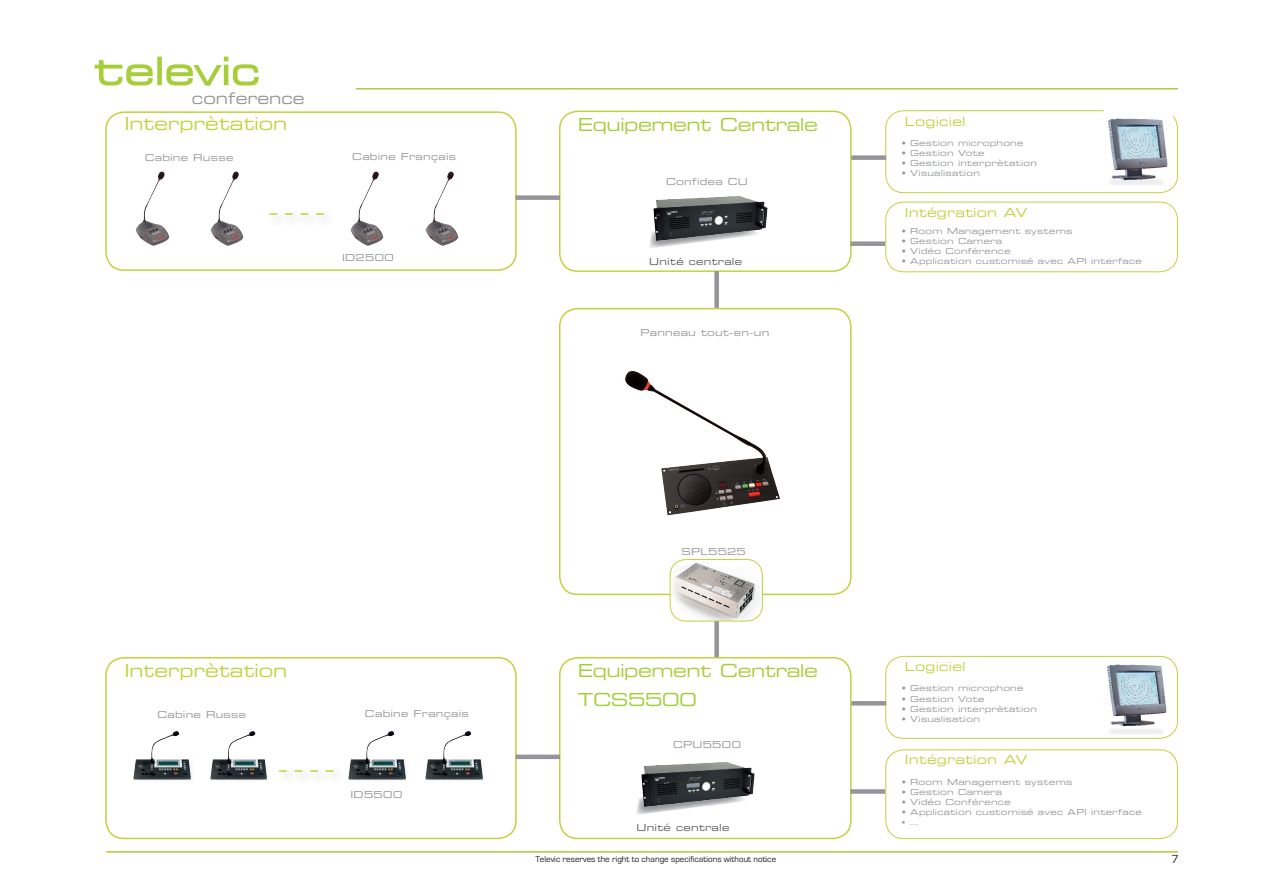
<style>
.page{position:relative;width:1263px;height:893px;background:#fff}
.page>*{position:absolute;margin:0;border:0;box-sizing:border-box;transform-origin:0 0}
.t1{font:18px/28.8px "Eurostile LT Extended Two";letter-spacing:-.025em;color:#a6ce39}
.t2{font:18px "Eurostile LT Extended Two";color:#bcd53d}
.t3{font:15.9px "Eurostile LT Extended Two";color:#939598}
.t4{font:12.6px "Eurostile LT Extended Two";letter-spacing:.015em;color:#bcd53d}
.t5{font:12px "Eurostile";color:#231f20}
.t6{font:9.6px "Eurostile LT Extended Two";letter-spacing:.025em;color:#939598}
.t7{font:9.6px "Eurostile LT Extended Two";letter-spacing:.035em;color:#57585a}
.t8{font:9px "Eurostile";color:#231f20}
.t9{font:8.25px "Eurostile LT Extended Two";letter-spacing:.03em;color:#939598}
.t10{font:7.2px "Eurostile LT Extended Two";color:#939598}
</style>
<div class="page">
<div style="left:559px;top:308px;width:292px;height:287px;border:2px solid #bcd53d;border-radius:18px"></div>
<img style="left:670px;top:559px;width:92px;height:62px">
<div style="left:670px;top:559px;width:93px;height:62px;border:1px solid #bcd53d;border-radius:16px"></div>
<svg style="left:95px;top:57px;width:164px;height:29px"></svg>
<hr style="left:356px;top:88px;width:822px;height:2px;background:#a6ce39">
<hr style="left:106px;top:851px;width:1072px;height:2px;background:#a6ce39">
<img style="left:625px;top:370px;width:155px;height:146px">
<svg style="left:649px;top:244px;width:33px;height:4px"></svg>
<img style="left:650px;top:196px;width:118px;height:48px">
<img style="left:425px;top:171px;width:34px;height:75px">
<img style="left:350px;top:171px;width:34px;height:75px">
<img style="left:210px;top:171px;width:34px;height:75px">
<img style="left:135px;top:171px;width:35px;height:75px">
<svg style="left:636px;top:810px;width:37px;height:4px"></svg>
<img style="left:637px;top:762px;width:118px;height:48px">
<img style="left:425px;top:731px;width:58px;height:49px">
<div style="left:348px;top:760px;width:61px;height:22px;background:#f8f8f8"></div>
<img style="left:348px;top:731px;width:58px;height:49px">
<img style="left:210px;top:731px;width:57px;height:49px">
<div style="left:133px;top:760px;width:60px;height:22px;background:#f7f7f8"></div>
<img style="left:133px;top:731px;width:58px;height:49px">
<img style="left:1103px;top:655px;width:68px;height:72px">
<div style="left:105px;top:111px;width:412px;height:160px;border:2px solid #bcd53d;border-radius:18px"></div>
<div style="left:559px;top:111px;width:292px;height:161px;border:2px solid #bcd53d;border-radius:18px"></div>
<div style="left:885px;top:110px;width:293px;height:83px;border:1px solid #bcd53d;border-radius:18px"></div>
<div style="left:885px;top:202px;width:293px;height:70px;border:1px solid #bcd53d;border-radius:18px"></div>
<div style="left:559px;top:657px;width:292px;height:182px;border:2px solid #bcd53d;border-radius:18px"></div>
<div style="left:105px;top:657px;width:412px;height:182px;border:2px solid #bcd53d;border-radius:18px"></div>
<div style="left:885px;top:656px;width:293px;height:83px;border:1px solid #bcd53d;border-radius:18px"></div>
<div style="left:885px;top:749px;width:293px;height:90px;border:1px solid #bcd53d;border-radius:18px"></div>
<div style="left:274px;top:765px;width:71px;height:19px;background:#fcfcfb"></div>
<svg style="left:279px;top:770px;width:54px;height:2px"></svg>
<div style="left:264px;top:208px;width:71px;height:19px;background:#fbfbfb"></div>
<svg style="left:269px;top:213px;width:55px;height:2px"></svg>
<img style="left:1104px;top:110px;width:68px;height:69px">
<hr style="left:516px;top:755px;width:44px;height:4px;background:#939598">
<div style="left:714px;top:271px;width:5px;height:37px;background:#939598"></div>
<div style="left:714px;top:621px;width:5px;height:36px;background:#939598"></div>
<div style="left:516px;top:195px;width:44px;height:5px;background:#939598"></div>
<div style="left:851px;top:701px;width:35px;height:5px;background:#939598"></div>
<div style="left:850px;top:789px;width:35px;height:5px;background:#939598"></div>
<div style="left:851px;top:155px;width:35px;height:5px;background:#939598"></div>
<div style="left:850px;top:241px;width:35px;height:5px;background:#939598"></div>
<div style="left:1108px;top:729px;width:56px;height:6px;background:#efeff0"></div>
<div style="left:1108px;top:179px;width:56px;height:6px;background:#eeefef"></div>
<h2 class="t3" style="left:192px;top:87px;width:114px">conference</h2>
<h1 class="t2" style="left:124px;top:111px;width:164px">Interprètation</h1>
<p class="t6" style="left:145px;top:151px;width:90px">Cabine Russe</p>
<p class="t6" style="left:352px;top:150px;width:105px">Cabine Français</p>
<p class="t6" style="left:342px;top:251px;width:53px">ID2500</p>
<h1 class="t1" style="left:578px;top:110px;width:242px">Equipement Centrale</h1>
<p class="t6" style="left:666px;top:175px;width:83px">Confidea CU</p>
<p class="t7" style="left:649px;top:255px;width:94px">Unité centrale</p>
<p class="t6" style="left:640px;top:326px;width:130px">Panneau tout-en-un</p>
<h3 class="t4" style="left:905px;top:113px;width:62px">Logiciel</h3>
<p class="t9" style="left:902px;top:137px;width:123px">• Gestion microphone</p>
<p class="t9" style="left:902px;top:147px;width:84px">• Gestion Vote</p>
<p class="t9" style="left:902px;top:157px;width:137px">• Gestion interprètation</p>
<p class="t9" style="left:902px;top:167px;width:80px">• Visualisation</p>
<h3 class="t4" style="left:905px;top:204px;width:124px">Intégration AV</h3>
<p class="t9" style="left:902px;top:225px;width:172px">• Room Management systems</p>
<p class="t9" style="left:902px;top:236px;width:102px">• Gestion Camera</p>
<p class="t9" style="left:902px;top:246px;width:110px">• Vidéo Conférence</p>
<p class="t9" style="left:902px;top:256px;width:242px">• Application customisé avec API interface</p>
<h1 class="t2" style="left:124px;top:659px;width:164px">Interprètation</h1>
<p class="t6" style="left:157px;top:708px;width:90px">Cabine Russe</p>
<p class="t6" style="left:365px;top:707px;width:105px">Cabine Français</p>
<p class="t6" style="left:351px;top:788px;width:53px">ID5500</p>
<p class="t6" style="left:681px;top:545px;width:66px">SPL5525</p>
<h1 class="t1" style="left:578px;top:656px;width:242px">Equipement Centrale<br>TCS5500</h1>
<p class="t6" style="left:673px;top:738px;width:69px">CPU5500</p>
<p class="t7" style="left:636px;top:821px;width:94px">Unité centrale</p>
<h3 class="t4" style="left:905px;top:657px;width:62px">Logiciel</h3>
<p class="t9" style="left:902px;top:683px;width:123px">• Gestion microphone</p>
<p class="t9" style="left:902px;top:693px;width:84px">• Gestion Vote</p>
<p class="t9" style="left:902px;top:703px;width:137px">• Gestion interprètation</p>
<p class="t9" style="left:902px;top:713px;width:80px">• Visualisation</p>
<h3 class="t4" style="left:905px;top:751px;width:124px">Intégration AV</h3>
<p class="t9" style="left:902px;top:776px;width:172px">• Room Management systems</p>
<p class="t9" style="left:902px;top:786px;width:102px">• Gestion Camera</p>
<p class="t9" style="left:902px;top:797px;width:110px">• Vidéo Conférence</p>
<p class="t9" style="left:902px;top:807px;width:242px">• Application customisé avec API interface</p>
<p class="t10" style="left:902px;top:818px;width:18px">• ...</p>
<p class="t8" style="left:535px;top:854px;width:242px">Televic reserves the right to change specifications without notice</p>
<h3 class="t5" style="left:1171px;top:852px;width:9px">7</h3>
</div>
